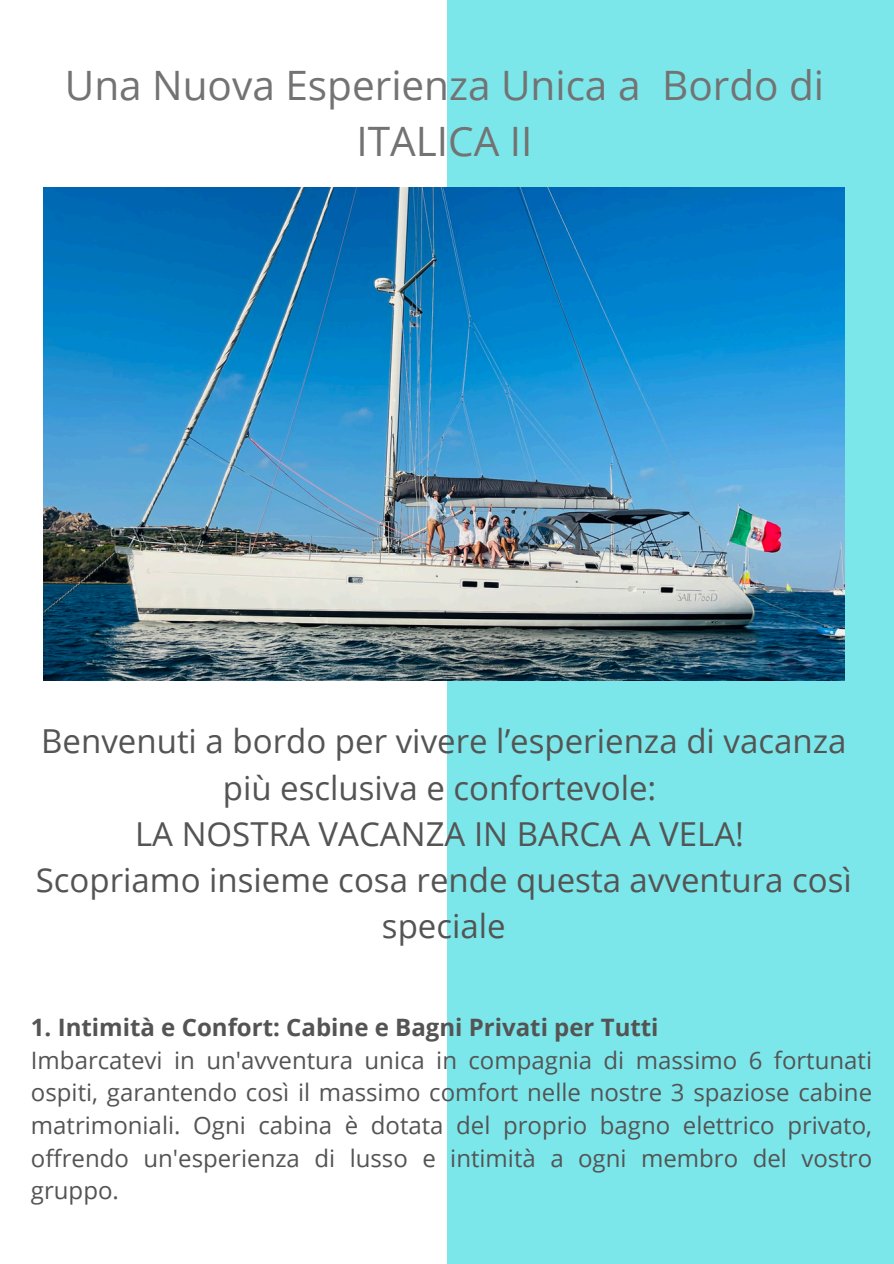
<style>
.page{position:relative;width:894px;height:1264px;background:#fff}
.page>*{position:absolute;margin:0;border:0;box-sizing:border-box;transform-origin:0 0}
.t1{font:40.5px/56.2px "Open Sans";color:#737373;text-align:center}
.t2{font:33px/46.2px "Open Sans";color:#545454;text-align:center}
.t3{font:24px/32.7px "Open Sans";color:#545454;text-align:justify}
.t4{font:700 24px "Open Sans";color:#545454}
</style>
<div class="page">
<div style="left:447px;top:0;width:446px;height:1263px;background:#7ce7eb"></div>
<img style="left:44px;top:188px;width:800px;height:492px">
<h1 class="t1" style="left:65px;top:56px;width:760px">Una Nuova Esperienza Unica a Bordo di<br>ITALICA II</h1>
<p class="t2" style="left:36px;top:717px;width:812px">Benvenuti a bordo per vivere l’esperienza di vacanza più esclusiva e confortevole:<br>LA NOSTRA VACANZA IN BARCA A VELA!<br>Scopriamo insieme cosa rende questa avventura così speciale</p>
<h2 class="t4" style="left:31px;top:1010px;width:629px">1. Intimità e Confort: Cabine e Bagni Privati per Tutti</h2>
<p class="t3" style="left:31px;top:1043px;width:842px">Imbarcatevi in un'avventura unica in compagnia di massimo 6 fortunati ospiti, garantendo così il massimo comfort nelle nostre 3 spaziose cabine matrimoniali. Ogni cabina è dotata del proprio bagno elettrico privato, offrendo un'esperienza di lusso e intimità a ogni membro del vostro gruppo.</p>
</div>
